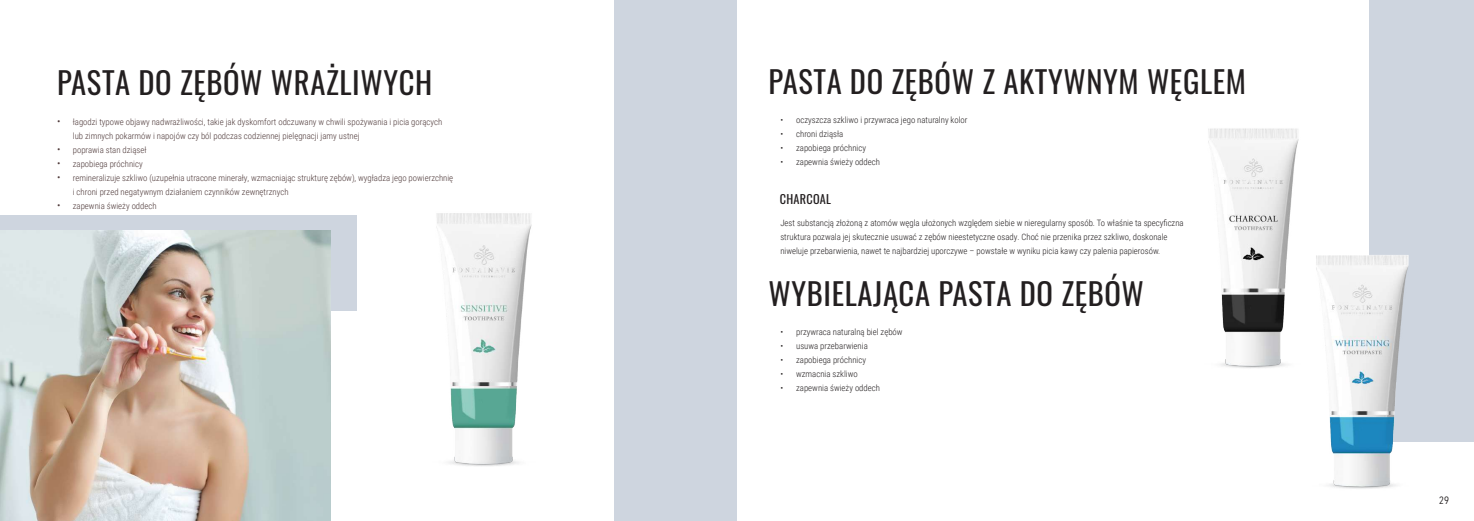
<style>
.page{position:relative;width:1474px;height:521px;background:#fff}
.page>*{position:absolute;margin:0;border:0;box-sizing:border-box;transform-origin:0 0}
.t1{font:30.62px "Oswald";letter-spacing:.02em;color:#231f20}
.t2{font:12.25px "Oswald";letter-spacing:.02em;color:#231f20}
.t3{font:10.5px "Avenir Next Condensed";color:#231f20}
.t4{font:300 8.75px/14px "Roboto Condensed";color:#231f20}
.t5{font:300 8.75px/14px "Roboto Condensed";color:#4e3939}
.s1{font-size:10.5px}
</style>
<div class="page">
<div style="left:614px;top:0;width:123px;height:521px;background:#ced5df"></div>
<img style="left:436px;top:213px;width:96px;height:253px">
<div style="left:0;top:215px;width:356px;height:95px;background:#ced5df"></div>
<img style="left:0;top:230px;width:330px;height:291px">
<div style="left:1369px;top:0;width:104px;height:441px;background:#ced5df"></div>
<img style="left:1208px;top:128px;width:91px;height:240px">
<img style="left:1259px;top:208px;width:213px;height:281px">
<h1 class="t1" style="left:57px;top:55px;width:377px">PASTA DO ZĘBÓW WRAŻLIWYCH</h1>
<p class="t5" style="left:73px;top:114px;width:371px;text-indent:-16px"><span class="s1">•</span> łagodzi typowe objawy nadwrażliwości, takie jak dyskomfort odczuwany w chwili spożywania i picia gorących lub zimnych pokarmów i napojów czy ból podczas codziennej pielęgnacji jamy ustnej</p>
<p class="t5" style="left:57px;top:142px;width:91px"><span class="s1">•</span> poprawia stan dziąseł</p>
<p class="t5" style="left:57px;top:156px;width:87px"><span class="s1">•</span> zapobiega próchnicy</p>
<p class="t5" style="left:73px;top:170px;width:382px;text-indent:-16px"><span class="s1">•</span> remineralizuje szkliwo (uzupełnia utracone minerały, wzmacniając strukturę zębów), wygładza jego powierzchnię i chroni przed negatywnym działaniem czynników zewnętrznych</p>
<p class="t5" style="left:57px;top:198px;width:101px"><span class="s1">•</span> zapewnia świeży oddech</p>
<h1 class="t1" style="left:768px;top:55px;width:479px">PASTA DO ZĘBÓW Z AKTYWNYM WĘGLEM</h1>
<p class="t4" style="left:780px;top:113px;width:189px">• oczyszcza szkliwo i przywraca jego naturalny kolor</p>
<p class="t4" style="left:780px;top:127px;width:64px">• chroni dziąsła</p>
<p class="t4" style="left:780px;top:141px;width:87px">• zapobiega próchnicy</p>
<p class="t4" style="left:780px;top:155px;width:101px">• zapewnia świeży oddech</p>
<h2 class="t2" style="left:780px;top:188px;width:53px">CHARCOAL</h2>
<p class="t4" style="left:780px;top:215px;width:405px">Jest substancją złożoną z atomów węgla ułożonych względem siebie w nieregularny sposób. To właśnie ta specyficzna struktura pozwala jej skutecznie usuwać z zębów nieestetyczne osady. Choć nie przenika przez szkliwo, doskonale niweluje przebarwienia, nawet te najbardziej uporczywe – powstałe w wyniku picia kawy czy palenia papierosów.</p>
<h1 class="t1" style="left:768px;top:267px;width:377px">WYBIELAJĄCA PASTA DO ZĘBÓW</h1>
<p class="t4" style="left:780px;top:325px;width:124px">• przywraca naturalną biel zębów</p>
<p class="t4" style="left:780px;top:339px;width:89px">• usuwa przebarwienia</p>
<p class="t4" style="left:780px;top:353px;width:87px">• zapobiega próchnicy</p>
<p class="t4" style="left:780px;top:367px;width:79px">• wzmacnia szkliwo</p>
<p class="t4" style="left:780px;top:381px;width:101px">• zapewnia świeży oddech</p>
<p class="t3" style="left:1439px;top:491px;width:11px">29</p>
</div>
